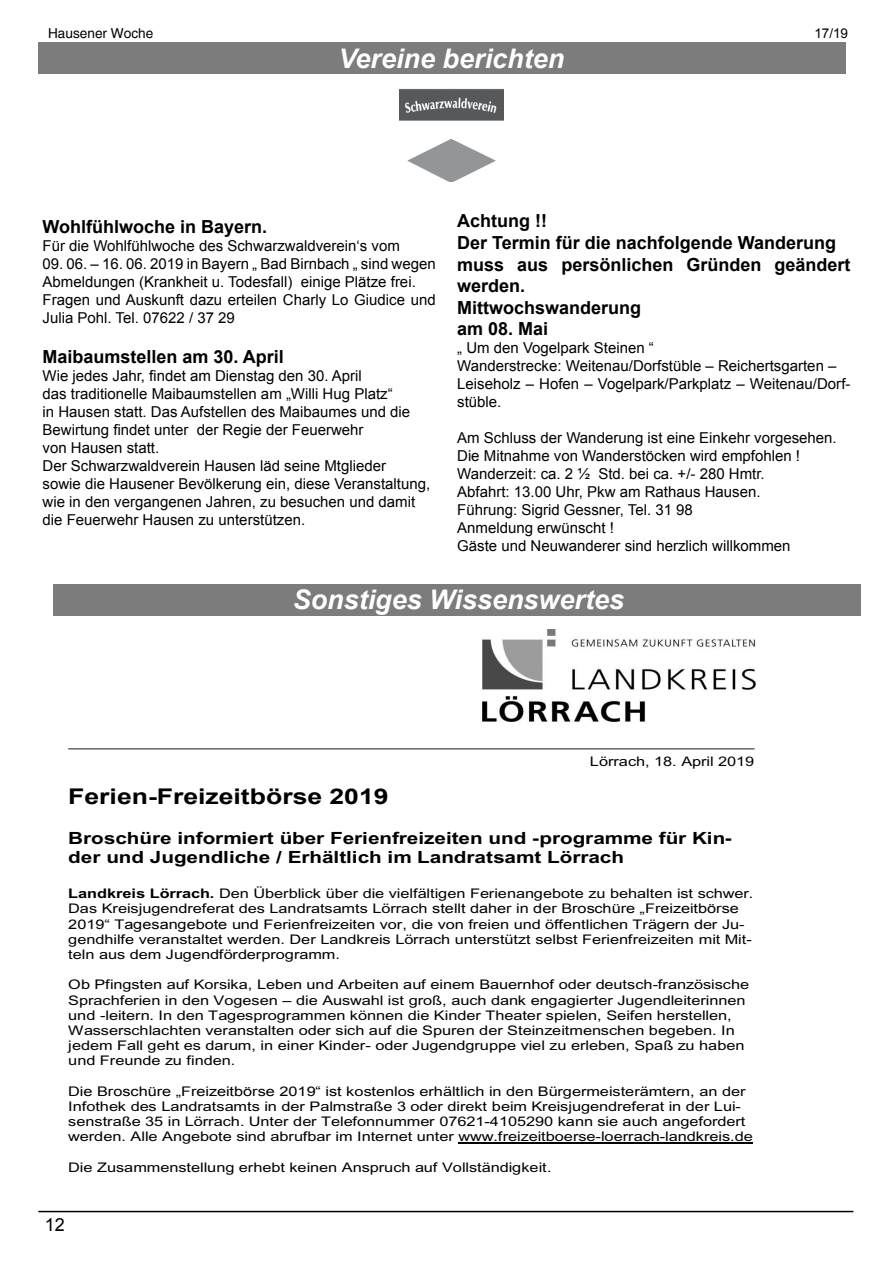
<style>
.page{position:relative;width:893px;height:1263px;background:#fff}
.page>*{position:absolute;margin:0;border:0;box-sizing:border-box;transform-origin:0 0}
.t1{font:italic 700 27px "Arial";color:#fff}
.t2{font:700 21.6px "Arial";color:#000;scale:1.23 1}
.t3{font:700 18px/21.6px "Arial";color:#000}
.t4{font:18px "Arial";color:#000}
.t5{font:700 16.8px/19.4px "Arial";color:#000;scale:1.23 1}
.t6{font:15px/18px "Arial";color:#000}
.t7{font:13.65px "Helvetica";color:#000}
.t8{font:13.5px "Arial";color:#000}
.t9{font:13.2px/15.1px "Arial";color:#000;scale:1.23 1}
.s1{font-weight:700}
</style>
<div class="page">
<hr style="left:38px;top:1211px;width:815px;height:1px;background:#000">
<div style="left:38px;top:43px;width:807px;height:31px;background:#7c7c7c"></div>
<hr style="left:458px;top:1143px;width:295px;height:1px;background:#000">
<img style="left:483px;top:629px;width:273px;height:93px">
<hr style="left:68px;top:749px;width:686px;height:1px;background:#000">
<div style="left:53px;top:585px;width:808px;height:31px;background:#7c7c7c"></div>
<img style="left:400px;top:88px;width:104px;height:94px">
<p class="t7" style="left:48px;top:25px;width:107px">Hausener Woche</p>
<h1 class="t1" style="left:339px;top:41px;width:227px">Vereine berichten</h1>
<p class="t8" style="left:814px;top:25px;width:35px">17/19</p>
<h3 class="t3" style="left:43px;top:216px;width:226px">Wohlfühlwoche in Bayern.</h3>
<p class="t6" style="left:43px;top:237px;width:359px">Für die Wohlfühlwoche des Schwarzwaldverein‘s vom</p>
<p class="t6" style="left:43px;top:255px;width:395px">09. 06. – 16. 06. 2019 in Bayern „ Bad Birnbach „ sind wegen Abmeldungen (Krankheit u. Todesfall) einige Plätze frei.<br>Fragen und Auskunft dazu erteilen Charly Lo Giudice und Julia Pohl. Tel. 07622 / 37 29</p>
<h3 class="t3" style="left:43px;top:346px;width:243px">Maibaumstellen am 30. April</h3>
<p class="t6" style="left:43px;top:367px;width:389px">Wie jedes Jahr, findet am Dienstag den 30. April<br>das traditionelle Maibaumstellen am „Willi Hug Platz“<br>in Hausen statt. Das Aufstellen des Maibaumes und die Bewirtung findet unter der Regie der Feuerwehr<br>von Hausen statt.<br>Der Schwarzwaldverein Hausen läd seine Mtglieder<br>sowie die Hausener Bevölkerung ein, diese Veranstaltung, wie in den vergangenen Jahren, zu besuchen und damit die Feuerwehr Hausen zu unterstützen.</p>
<h3 class="t3" style="left:457px;top:211px;width:395px">Achtung !!<br>Der Termin für die nachfolgende Wanderung muss aus persönlichen Gründen geändert werden.<br>Mittwochswanderung<br>am 08. Mai</h3>
<p class="t6" style="left:457px;top:339px;width:395px">„ Um den Vogelpark Steinen “<br>Wanderstrecke: Weitenau/Dorfstüble – Reichertsgarten – Leiseholz – Hofen – Vogelpark/Parkplatz – Weitenau/Dorf&shy;stüble.</p>
<p class="t6" style="left:457px;top:429px;width:381px">Am Schluss der Wanderung ist eine Einkehr vorgesehen.<br>Die Mitnahme von Wanderstöcken wird empfohlen !<br>Wanderzeit: ca. 2 ½ Std. bei ca. +/- 280 Hmtr.<br>Abfahrt: 13.00 Uhr, Pkw am Rathaus Hausen.<br>Führung: Sigrid Gessner, Tel. 31 98<br>Anmeldung erwünscht !<br>Gäste und Neuwanderer sind herzlich willkommen</p>
<h1 class="t1" style="left:293px;top:582px;width:333px">Sonstiges Wissenswertes</h1>
<p class="t9" style="left:590px;top:754px;width:135px">Lörrach, 18. April 2019</p>
<h2 class="t2" style="left:68px;top:782px;width:262px">Ferien-Freizeitbörse 2019</h2>
<p class="t5" style="left:68px;top:828px;width:541px">Broschüre informiert über Ferienfreizeiten und -programme für Kin&shy;der und Jugendliche / Erhältlich im Landratsamt Lörrach</p>
<p class="t9" style="left:68px;top:886px;width:558px"><span class="s1">Landkreis Lörrach.</span> Den Überblick über die vielfältigen Ferienangebote zu behalten ist schwer.<br>Das Kreisjugendreferat des Landratsamts Lörrach stellt daher in der Broschüre „Freizeitbörse 2019“ Tagesangebote und Ferienfreizeiten vor, die von freien und öffentlichen Trägern der Ju&shy;gendhilfe veranstaltet werden. Der Landkreis Lörrach unterstützt selbst Ferienfreizeiten mit Mit&shy;teln aus dem Jugendförderprogramm.</p>
<p class="t9" style="left:68px;top:977px;width:555px">Ob Pfingsten auf Korsika, Leben und Arbeiten auf einem Bauernhof oder deutsch-französische Sprachferien in den Vogesen – die Auswahl ist groß, auch dank engagierter Jugendleiterinnen und -leitern. In den Tagesprogrammen können die Kinder Theater spielen, Seifen herstellen, Wasserschlachten veranstalten oder sich auf die Spuren der Steinzeitmenschen begeben. In jedem Fall geht es darum, in einer Kinder- oder Jugendgruppe viel zu erleben, Spaß zu haben und Freunde zu finden.</p>
<p class="t9" style="left:68px;top:1084px;width:558px">Die Broschüre „Freizeitbörse 2019“ ist kostenlos erhältlich in den Bürgermeisterämtern, an der Infothek des Landratsamts in der Palmstraße 3 oder direkt beim Kreisjugendreferat in der Lui&shy;senstraße 35 in Lörrach. Unter der Telefonnummer 07621-4105290 kann sie auch angefordert werden. Alle Angebote sind abrufbar im Internet unter www.freizeitboerse-loerrach-landkreis.de</p>
<p class="t9" style="left:68px;top:1160px;width:394px">Die Zusammenstellung erhebt keinen Anspruch auf Vollständigkeit.</p>
<h3 class="t4" style="left:45px;top:1213px;width:22px">12</h3>
</div>
